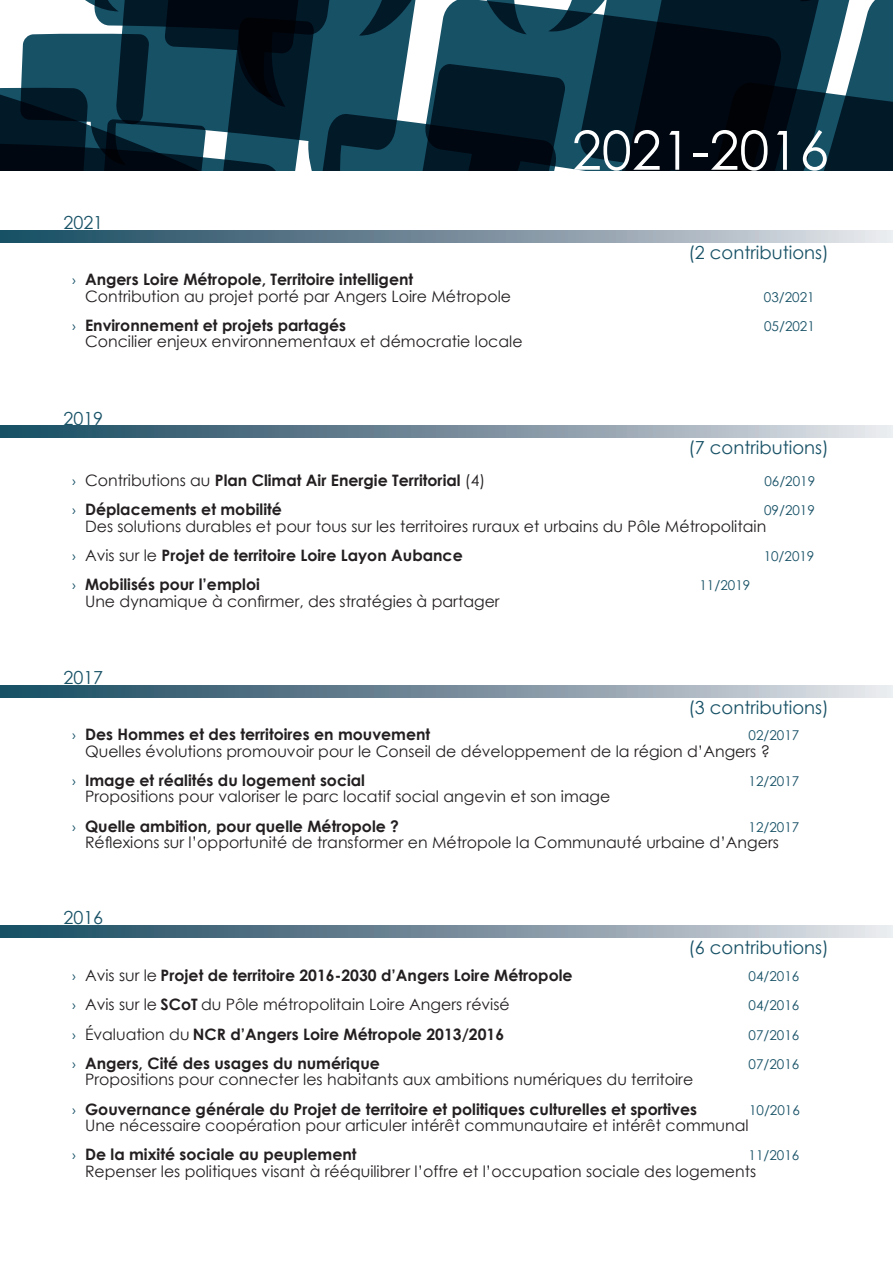
<style>
.page{position:relative;width:893px;height:1263px;background:#fff}
.page>*{position:absolute;margin:0;border:0;box-sizing:border-box;transform-origin:0 0}
.t1{font:54px "Century Gothic";color:#fff}
.t2{font:18px "Century Gothic";color:#175166}
.t3{font:15.75px/16.5px "Century Gothic";color:#231f20}
.t4{font:700 15.75px "Century Gothic";color:#231f20}
.t5{font:13.5px "Century Gothic";color:#175166}
.s1{font-family:"Myriad Pro";font-size:15px;color:#175166}
.s2{font-weight:700}
.s3{font-family:"Myriad Pro";font-weight:400;font-size:15px;color:#175166}
.s4{font-weight:400}
</style>
<div class="page">
<svg style="left:0;top:0;width:893px;height:170px;background:#1d3b49"></svg>
<svg style="left:0;top:685px;width:893px;height:12px;background:#79919f"></svg>
<svg style="left:0;top:926px;width:893px;height:12px;background:#79919f"></svg>
<svg style="left:0;top:426px;width:893px;height:12px;background:#79919f"></svg>
<svg style="left:0;top:230px;width:893px;height:12px;background:#79919f"></svg>
<p class="t2" style="left:63px;top:210px;width:41px">2021</p>
<p class="t3" style="left:85px;top:271px;width:427px;text-indent:-13px"><span class="s1">›</span> <span class="s2">Angers Loire Métropole, Territoire intelligent<br></span>Contribution au projet porté par Angers Loire Métropole</p>
<p class="t1" style="left:572px;top:112px;width:259px">2021-2016</p>
<p class="t2" style="left:688px;top:239px;width:142px">(2 contributions)</p>
<p class="t5" style="left:764px;top:287px;width:52px">03/2021</p>
<p class="t4" style="left:72px;top:313px;width:275px"><span class="s3">›</span> Environnement et projets partagés</p>
<p class="t5" style="left:764px;top:316px;width:52px">05/2021</p>
<p class="t3" style="left:85px;top:333px;width:439px">Concilier enjeux environnementaux et démocratie locale</p>
<p class="t2" style="left:63px;top:406px;width:41px">2019</p>
<p class="t2" style="left:688px;top:435px;width:142px">(7 contributions)</p>
<p class="t4" style="left:72px;top:468px;width:414px"><span class="s3">›</span> <span class="s4">Contributions au</span> Plan Climat Air Energie Territorial <span class="s4">(4)</span></p>
<p class="t5" style="left:764px;top:472px;width:52px">06/2019</p>
<p class="t4" style="left:72px;top:497px;width:211px"><span class="s3">›</span> Déplacements et mobilité</p>
<p class="t5" style="left:764px;top:501px;width:52px">09/2019</p>
<p class="t3" style="left:85px;top:517px;width:683px">Des solutions durables et pour tous sur les territoires ruraux et urbains du Pôle Métropolitain</p>
<p class="t4" style="left:72px;top:543px;width:392px"><span class="s3">›</span> <span class="s4">Avis sur le</span> Projet de territoire Loire Layon Aubance</p>
<p class="t5" style="left:764px;top:547px;width:52px">10/2019</p>
<p class="t4" style="left:72px;top:573px;width:189px"><span class="s3">›</span> Mobilisés pour l’emploi</p>
<p class="t5" style="left:699px;top:576px;width:52px">11/2019</p>
<p class="t3" style="left:85px;top:592px;width:416px">Une dynamique à confirmer, des stratégies à partager</p>
<p class="t2" style="left:63px;top:665px;width:41px">2017</p>
<p class="t2" style="left:688px;top:694px;width:142px">(3 contributions)</p>
<p class="t4" style="left:72px;top:722px;width:359px"><span class="s3">›</span> Des Hommes et des territoires en mouvement</p>
<p class="t5" style="left:749px;top:726px;width:52px">02/2017</p>
<p class="t3" style="left:85px;top:742px;width:686px">Quelles évolutions promouvoir pour le Conseil de développement de la région d’Angers ?</p>
<p class="t4" style="left:72px;top:768px;width:294px"><span class="s3">›</span> Image et réalités du logement social</p>
<p class="t5" style="left:749px;top:771px;width:52px">12/2017</p>
<p class="t3" style="left:85px;top:788px;width:527px">Propositions pour valoriser le parc locatif social angevin et son image</p>
<p class="t4" style="left:72px;top:814px;width:328px"><span class="s3">›</span> Quelle ambition, pour quelle Métropole ?</p>
<p class="t5" style="left:749px;top:817px;width:52px">12/2017</p>
<p class="t3" style="left:85px;top:834px;width:695px">Réflexions sur l’opportunité de transformer en Métropole la Communauté urbaine d’Angers</p>
<p class="t2" style="left:63px;top:905px;width:41px">2016</p>
<p class="t2" style="left:688px;top:935px;width:142px">(6 contributions)</p>
<p class="t4" style="left:72px;top:963px;width:502px"><span class="s3">›</span> <span class="s4">Avis sur le</span> Projet de territoire 2016-2030 d’Angers Loire Métropole</p>
<p class="t5" style="left:749px;top:967px;width:52px">04/2016</p>
<p class="t3" style="left:72px;top:996px;width:439px"><span class="s1">›</span> Avis sur le <span class="s2">SCoT</span> du Pôle métropolitain Loire Angers révisé</p>
<p class="t5" style="left:749px;top:996px;width:52px">04/2016</p>
<p class="t4" style="left:72px;top:1022px;width:433px"><span class="s3">›</span> <span class="s4">Évaluation du</span> NCR d’Angers Loire Métropole 2013/2016</p>
<p class="t5" style="left:749px;top:1025px;width:52px">07/2016</p>
<p class="t4" style="left:72px;top:1051px;width:309px"><span class="s3">›</span> Angers, Cité des usages du numérique</p>
<p class="t5" style="left:749px;top:1054px;width:52px">07/2016</p>
<p class="t3" style="left:85px;top:1071px;width:610px">Propositions pour connecter les habitants aux ambitions numériques du territoire</p>
<p class="t4" style="left:72px;top:1097px;width:626px"><span class="s3">›</span> Gouvernance générale du Projet de territoire et politiques culturelles et sportives</p>
<p class="t5" style="left:749px;top:1100px;width:52px">10/2016</p>
<p class="t3" style="left:85px;top:1117px;width:665px">Une nécessaire coopération pour articuler intérêt communautaire et intérêt communal</p>
<p class="t4" style="left:72px;top:1142px;width:286px"><span class="s3">›</span> De la mixité sociale au peuplement</p>
<p class="t5" style="left:749px;top:1146px;width:52px">11/2016</p>
<p class="t3" style="left:85px;top:1162px;width:673px">Repenser les politiques visant à rééquilibrer l’offre et l’occupation sociale des logements</p>
</div>
